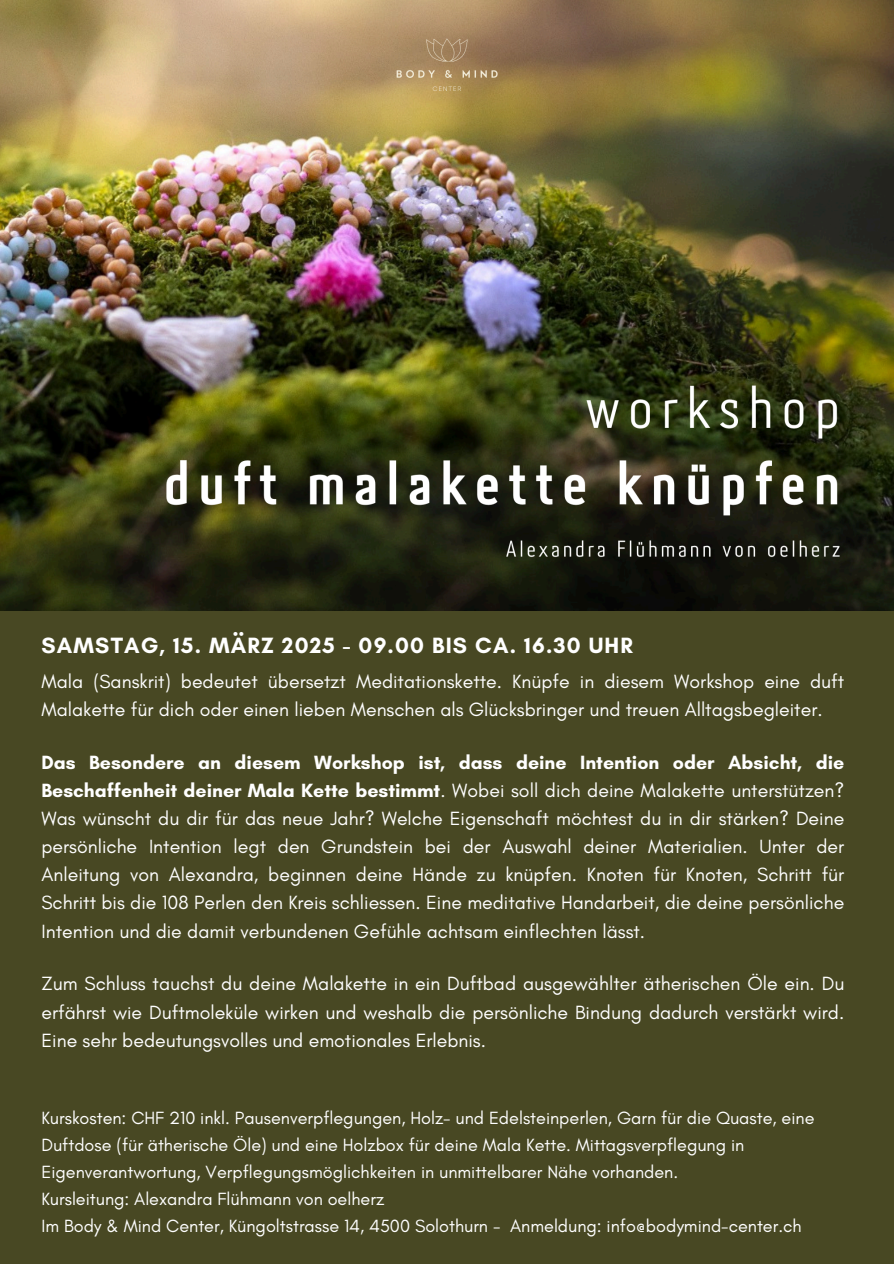
<style>
.page{position:relative;width:894px;height:1264px;background:#fff}
.page>*{position:absolute;margin:0;border:0;box-sizing:border-box;transform-origin:0 0}
.t1{font:700 22.5px "Glacial Indifference";letter-spacing:.055em;color:#fff}
.t2{font:19.5px/28.2px "Glacial Indifference";color:#fff;text-align:justify}
.t3{font:18px/27px "Glacial Indifference";color:#fff}
.s1{font-weight:700}
</style>
<div class="page">
<div style="left:0;top:0;width:893px;height:1263px;background:#484823"></div>
<img style="left:0;top:0;width:893px;height:610px">
<p class="t1" style="left:41px;top:631px;width:592px">SAMSTAG, 15. MÄRZ 2025 - 09.00 BIS CA. 16.30 UHR</p>
<p class="t2" style="left:41px;top:666px;width:804px">Mala (Sanskrit) bedeutet übersetzt Meditationskette. Knüpfe in diesem Workshop eine duft<br>Malakette für dich oder einen lieben Menschen als Glücksbringer und treuen Alltagsbegleiter.</p>
<h1 class="t2" style="left:41px;top:747px;width:804px"><span class="s1">Das Besondere an diesem Workshop ist, dass deine Intention oder Absicht, die Beschaffenheit deiner Mala Kette bestimmt</span>. Wobei soll dich deine Malakette unterstützen?<br>Was wünscht du dir für das neue Jahr? Welche Eigenschaft möchtest du in dir stärken? Deine persönliche Intention legt den Grundstein bei der Auswahl deiner Materialien. Unter der Anleitung von Alexandra, beginnen deine Hände zu knüpfen. Knoten für Knoten, Schritt für Schritt bis die 108 Perlen den Kreis schliessen. Eine meditative Handarbeit, die deine persönliche Intention und die damit verbundenen Gefühle achtsam einflechten lässt.</h1>
<h1 class="t2" style="left:41px;top:969px;width:804px">Zum Schluss tauchst du deine Malakette in ein Duftbad ausgewählter ätherischen Öle ein. Du erfährst wie Duftmoleküle wirken und weshalb die persönliche Bindung dadurch verstärkt wird.<br>Eine sehr bedeutungsvolles und emotionales Erlebnis.</h1>
<h1 class="t3" style="left:41px;top:1104px;width:774px">Kurskosten: CHF 210 inkl. Pausenverpflegungen, Holz- und Edelsteinperlen, Garn für die Quaste, eine Duftdose (für ätherische Öle) und eine Holzbox für deine Mala Kette. Mittagsverpflegung in Eigenverantwortung, Verpflegungsmöglichkeiten in unmittelbarer Nähe vorhanden.<br>Kursleitung: Alexandra Flühmann von oelherz<br>Im Body &amp; Mind Center, Küngoltstrasse 14, 4500 Solothurn - Anmeldung: info@bodymind-center.ch</h1>
</div>
